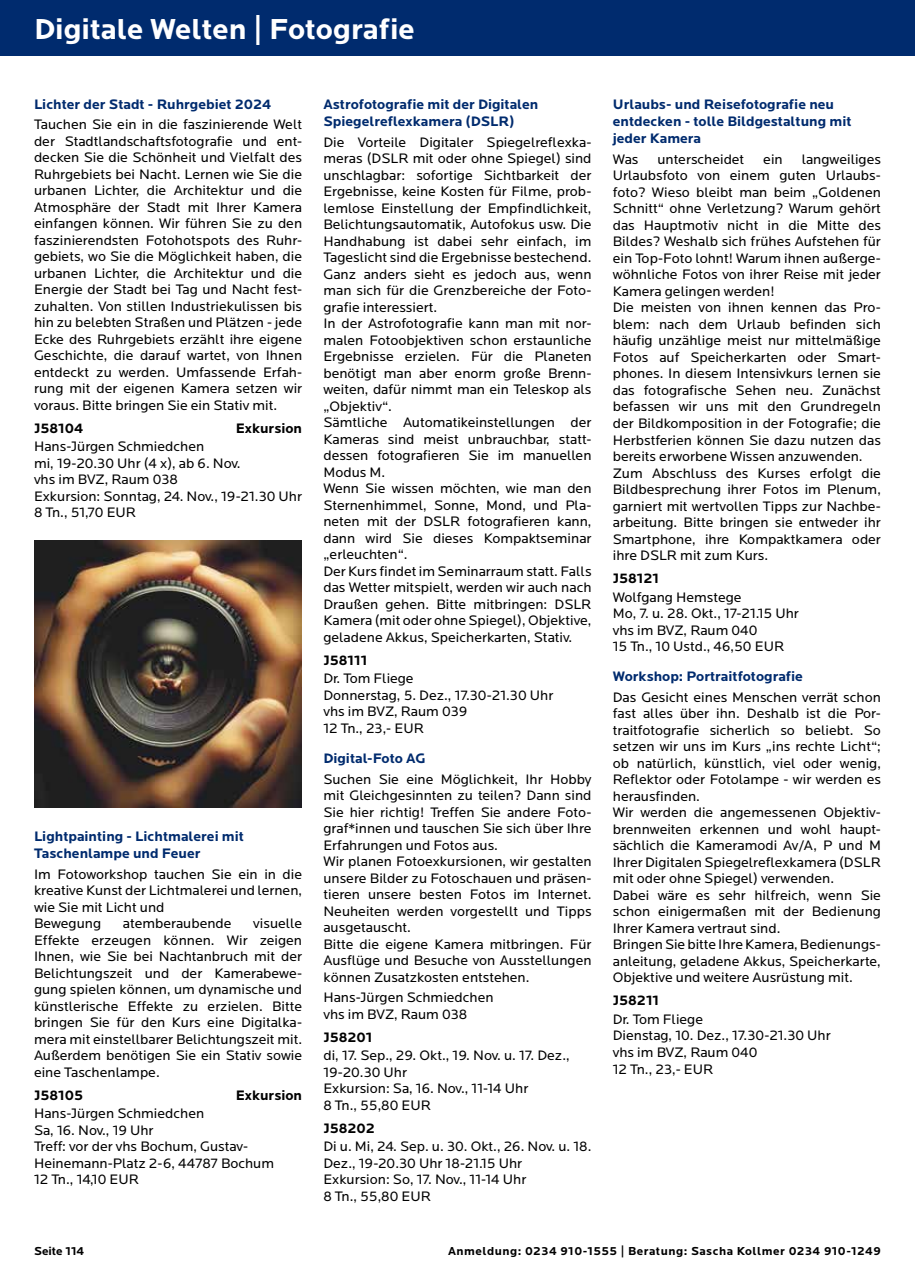
<style>
.page{position:relative;width:915px;height:1276px;background:#fff}
.page>*{position:absolute;margin:0;border:0;box-sizing:border-box;transform-origin:0 0}
.t1{font:700 30px "Locator";color:#fff}
.t2{font:14.25px/16.5px "Locator";color:#000}
.t3{font:700 14.25px/17.2px "Locator";color:#002b6e}
.t4{font:700 14.25px "Locator";color:#000}
.t5{font:700 12px "Locator";letter-spacing:.04em;color:#000}
.t6{font:700 12px "Locator";color:#000}
</style>
<div class="page">
<div style="left:0;top:0;width:914px;height:55px;background:#002b6e"></div>
<img style="left:34px;top:540px;width:267px;height:267px">
<h1 class="t1" style="left:34px;top:12px;width:382px">Digitale Welten | Fotografie</h1>
<p class="t3" style="left:34px;top:95px;width:239px">Lichter der Stadt - Ruhrgebiet 2024</p>
<p class="t2" style="left:34px;top:117px;width:269px;text-align:justify">Tauchen Sie ein in die faszinierende Welt der Stadtlandschaftsfotografie und ent&shy;decken Sie die Schönheit und Vielfalt des Ruhrgebiets bei Nacht. Lernen wie Sie die urbanen Lichter, die Architektur und die Atmosphäre der Stadt mit Ihrer Kamera einfangen können. Wir führen Sie zu den faszinierendsten Fotohotspots des Ruhr&shy;gebiets, wo Sie die Möglichkeit haben, die urbanen Lichter, die Architektur und die Energie der Stadt bei Tag und Nacht fest&shy;zuhalten. Von stillen Industriekulissen bis hin zu belebten Straßen und Plätzen - jede Ecke des Ruhrgebiets erzählt ihre eigene Geschichte, die darauf wartet, von Ihnen entdeckt zu werden. Umfassende Erfah&shy;rung mit der eigenen Kamera setzen wir voraus. Bitte bringen Sie ein Stativ mit.</p>
<p class="t4" style="left:34px;top:420px;width:51px">J58104</p>
<p class="t4" style="left:235px;top:420px;width:68px">Exkursion</p>
<p class="t2" style="left:34px;top:439px;width:269px">Hans-Jürgen Schmiedchen<br>mi, 19-20.30 Uhr (4 x), ab 6. Nov.<br>vhs im BVZ, Raum 038<br>Exkursion: Sonntag, 24. Nov., 19-21.30 Uhr<br>8 Tn., 51,70 EUR</p>
<p class="t3" style="left:34px;top:827px;width:211px">Lightpainting - Lichtmalerei mit<br>Taschenlampe und Feuer</p>
<p class="t2" style="left:34px;top:866px;width:269px">Im Fotoworkshop tauchen Sie ein in die kreative Kunst der Lichtmalerei und lernen, wie Sie mit Licht und<br>Bewegung</p>
<p class="t2" style="left:34px;top:915px;width:269px;text-align:justify;text-indent:219px">visuelle Effekte erzeugen können. Wir zeigen Ihnen, wie Sie bei Nachtanbruch mit der Belichtungszeit und der Kamerabewe&shy;gung spielen können, um dynamische und künstlerische Effekte zu erzielen. Bitte bringen Sie für den Kurs eine Digitalka&shy;mera mit einstellbarer Belichtungszeit mit.<br>Außerdem benötigen Sie ein Stativ sowie eine Taschenlampe.</p>
<p class="t4" style="left:34px;top:1087px;width:51px">J58105</p>
<p class="t4" style="left:235px;top:1087px;width:68px">Exkursion</p>
<p class="t2" style="left:34px;top:1105px;width:241px">Hans-Jürgen Schmiedchen<br>Sa, 16. Nov., 19 Uhr<br>Treff: vor der vhs Bochum, Gustav-<br>Heinemann-Platz 2-6, 44787 Bochum<br>12 Tn., 14,10 EUR</p>
<p class="t2" style="left:123px;top:915px;width:110px">atemberaubende</p>
<p class="t3" style="left:323px;top:95px;width:216px">Astrofotografie mit der Digitalen<br>Spiegelreflexkamera (DSLR)</p>
<p class="t2" style="left:323px;top:134px;width:269px">Die Vorteile Digitaler Spiegelreflexka&shy;meras (DSLR mit oder ohne Spiegel) sind unschlagbar: sofortige Sichtbarkeit der Ergebnisse, keine Kosten für Filme, prob&shy;lemlose Einstellung der Empfindlichkeit, Belichtungsautomatik, Autofokus usw. Die Handhabung ist dabei sehr einfach, im Tageslicht sind die Ergebnisse bestechend.<br>Ganz anders sieht es jedoch aus, wenn man sich für die Grenzbereiche der Foto&shy;grafie interessiert.<br>In der Astrofotografie kann man mit nor&shy;malen Fotoobjektiven schon erstaunliche Ergebnisse erzielen. Für die Planeten benötigt man aber enorm große Brenn&shy;weiten, dafür nimmt man ein Teleskop als „Objektiv“.<br>Sämtliche Automatikeinstellungen der Kameras sind meist unbrauchbar, statt&shy;dessen fotografieren Sie im manuellen Modus M.<br>Wenn Sie wissen möchten, wie man den Sternenhimmel, Sonne, Mond, und Pla&shy;neten mit der DSLR fotografieren kann, dann wird Sie dieses Kompaktseminar „erleuchten“.<br>Der Kurs findet im Seminarraum statt. Falls das Wetter mitspielt, werden wir auch nach Draußen gehen. Bitte mitbringen: DSLR Kamera (mit oder ohne Spiegel), Objektive, geladene Akkus, Speicherkarten, Stativ.</p>
<p class="t4" style="left:323px;top:652px;width:45px">J58111</p>
<p class="t2" style="left:323px;top:671px;width:231px">Dr. Tom Fliege<br>Donnerstag, 5. Dez., 17.30-21.30 Uhr vhs im BVZ, Raum 039<br>12 Tn., 23,- EUR</p>
<p class="t3" style="left:323px;top:750px;width:103px">Digital-Foto AG</p>
<p class="t2" style="left:323px;top:771px;width:269px">Suchen Sie eine Möglichkeit, Ihr Hobby mit Gleichgesinnten zu teilen? Dann sind Sie hier richtig! Treffen Sie andere Foto&shy;graf*innen und tauschen Sie sich über Ihre Erfahrungen und Fotos aus.<br>Wir planen Fotoexkursionen, wir gestalten unsere Bilder zu Fotoschauen und präsen&shy;tieren unsere besten Fotos im Internet.<br>Neuheiten werden vorgestellt und Tipps ausgetauscht.<br>Bitte die eigene Kamera mitbringen. Für Ausflüge und Besuche von Ausstellungen können Zusatzkosten entstehen.</p>
<p class="t2" style="left:323px;top:990px;width:172px">Hans-Jürgen Schmiedchen vhs im BVZ, Raum 038</p>
<p class="t4" style="left:323px;top:1029px;width:50px">J58201</p>
<p class="t2" style="left:323px;top:1048px;width:248px">di, 17. Sep., 29. Okt., 19. Nov. u. 17. Dez.,<br>19-20.30 Uhr<br>Exkursion: Sa, 16. Nov., 11-14 Uhr<br>8 Tn., 55,80 EUR</p>
<p class="t4" style="left:323px;top:1120px;width:53px">J58202</p>
<p class="t2" style="left:323px;top:1139px;width:269px">Di u. Mi, 24. Sep. u. 30. Okt., 26. Nov. u. 18.<br>Dez., 19-20.30 Uhr 18-21.15 Uhr<br>Exkursion: So, 17. Nov., 11-14 Uhr<br>8 Tn., 55,80 EUR</p>
<p class="t3" style="left:612px;top:96px;width:240px">Urlaubs- und Reisefotografie neu entdecken - tolle Bildgestaltung mit jeder Kamera</p>
<p class="t2" style="left:612px;top:151px;width:27px">Was</p>
<p class="t2" style="left:657px;top:151px;width:88px">unterscheidet</p>
<p class="t2" style="left:763px;top:151px;width:21px">ein</p>
<p class="t2" style="left:612px;top:151px;width:269px;text-indent:189px">langweiliges Urlaubsfoto von einem guten Urlaubs&shy;foto? Wieso bleibt man beim „Goldenen Schnitt“ ohne Verletzung? Warum gehört das Hauptmotiv nicht in die Mitte des Bildes? Weshalb sich frühes Aufstehen für ein Top-Foto lohnt! Warum ihnen außerge&shy;wöhnliche Fotos von ihrer Reise mit jeder Kamera gelingen werden!<br>Die meisten von ihnen kennen das Pro&shy;blem: nach dem Urlaub befinden sich häufig unzählige meist nur mittelmäßige Fotos auf Speicherkarten oder Smart&shy;phones. In diesem Intensivkurs lernen sie das fotografische Sehen neu. Zunächst befassen wir uns mit den Grundregeln der Bildkomposition in der Fotografie; die Herbstferien können Sie dazu nutzen das bereits erworbene Wissen anzuwenden.<br>Zum Abschluss des Kurses erfolgt die Bildbesprechung ihrer Fotos im Plenum, garniert mit wertvollen Tipps zur Nachbe&shy;arbeitung. Bitte bringen sie entweder ihr Smartphone, ihre Kompaktkamera oder ihre DSLR mit zum Kurs.</p>
<p class="t4" style="left:612px;top:570px;width:48px">J58121</p>
<p class="t2" style="left:612px;top:589px;width:187px">Wolfgang Hemstege<br>Mo, 7. u. 28. Okt., 17-21.15 Uhr vhs im BVZ, Raum 040<br>15 Tn., 10 Ustd., 46,50 EUR</p>
<p class="t3" style="left:612px;top:668px;width:192px">Workshop: Portraitfotografie</p>
<p class="t2" style="left:612px;top:689px;width:269px">Das Gesicht eines Menschen verrät schon fast alles über ihn. Deshalb ist die Por&shy;traitfotografie sicherlich so beliebt. So setzen wir uns im Kurs „ins rechte Licht“; ob natürlich, künstlich, viel oder wenig, Reflektor oder Fotolampe - wir werden es herausfinden.<br>Wir werden die angemessenen Objektiv&shy;brennweiten erkennen und wohl haupt&shy;sächlich die Kameramodi Av/A, P und M Ihrer Digitalen Spiegelreflexkamera (DSLR mit oder ohne Spiegel) verwenden.<br>Dabei wäre es sehr hilfreich, wenn Sie schon einigermaßen mit der Bedienung Ihrer Kamera vertraut sind.<br>Bringen Sie bitte Ihre Kamera, Bedienungs&shy;anleitung, geladene Akkus, Speicherkarte, Objektive und weitere Ausrüstung mit.</p>
<p class="t4" style="left:612px;top:992px;width:48px">J58211</p>
<p class="t2" style="left:612px;top:1011px;width:219px">Dr. Tom Fliege<br>Dienstag, 10. Dez., 17.30-21.30 Uhr vhs im BVZ, Raum 040<br>12 Tn., 23,- EUR</p>
<p class="t6" style="left:34px;top:1244px;width:52px">Seite 114</p>
<p class="t5" style="left:448px;top:1244px;width:434px">Anmeldung: 0234 910-1555 | Beratung: Sascha Kollmer 0234 910-1249</p>
</div>
